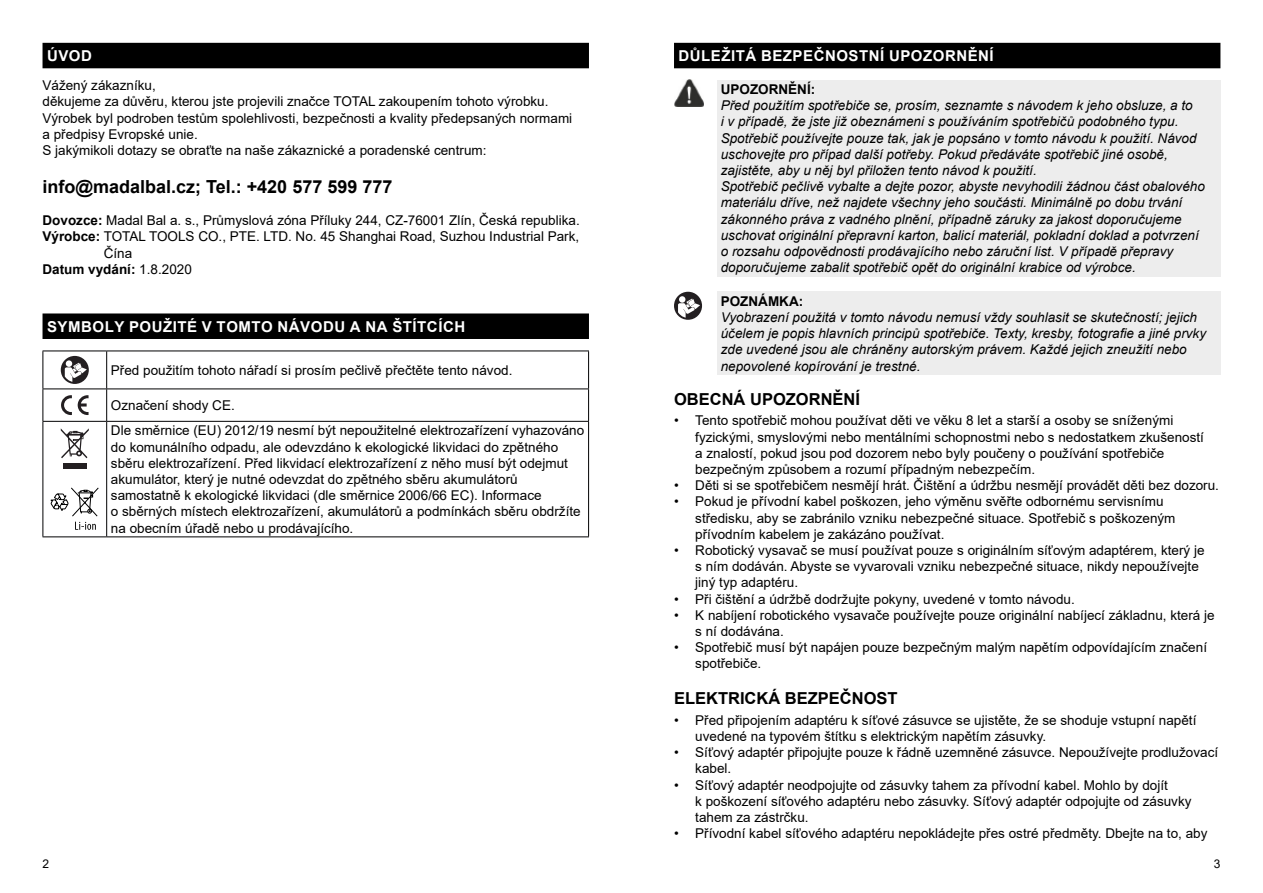
<style>
.page{position:relative;width:1263px;height:893px;background:#fff}
.page>*{position:absolute;margin:0;border:0;box-sizing:border-box;transform-origin:0 0}
.t1{font:700 18px "Arial";color:#000}
.t2{font:700 16.5px "Arial";color:#000}
.t3{font:700 15px "Arial";letter-spacing:.035em;color:#fff}
.t4{font:13.5px/16.2px "Arial";color:#000}
.t5{font:italic 13.5px/16.2px "Arial";color:#000}
.t6{font:700 13.5px "Arial";color:#000}
.t7{font:12px "Arial";color:#000}
.s1{font-weight:700}
.s2{font-weight:400}
</style>
<div class="page">
<div style="left:43px;top:43px;width:546px;height:25px;background:#000"></div>
<div style="left:43px;top:313px;width:546px;height:26px;background:#000"></div>
<hr style="left:43px;top:351px;width:64px;height:1px;background:#000002">
<hr style="left:43px;top:351px;width:1px;height:38px;background:#000002">
<hr style="left:107px;top:351px;width:482px;height:1px;background:#000002">
<hr style="left:106px;top:351px;width:1px;height:38px;background:#000002">
<hr style="left:588px;top:351px;width:1px;height:38px;background:#000002">
<hr style="left:43px;top:389px;width:64px;height:1px;background:#000002">
<hr style="left:43px;top:389px;width:1px;height:32px;background:#000002">
<hr style="left:107px;top:389px;width:482px;height:1px;background:#000002">
<hr style="left:106px;top:389px;width:1px;height:32px;background:#000002">
<hr style="left:588px;top:389px;width:1px;height:32px;background:#000002">
<hr style="left:43px;top:421px;width:64px;height:1px;background:#000002">
<hr style="left:43px;top:422px;width:1px;height:114px;background:#000002">
<hr style="left:107px;top:421px;width:482px;height:1px;background:#000002">
<hr style="left:106px;top:422px;width:1px;height:114px;background:#000002">
<hr style="left:588px;top:422px;width:1px;height:114px;background:#000002">
<hr style="left:43px;top:536px;width:64px;height:1px;background:#000002">
<hr style="left:107px;top:536px;width:482px;height:1px;background:#000002">
<div style="left:61px;top:356px;width:28px;height:28px;background:#231f21;border-radius:50%"></div>
<div style="left:66px;top:360px;width:6px;height:7px;background:#fff;border-radius:50%"></div>
<svg style="left:65px;top:363px;width:22px;height:19px"></svg>
<svg style="left:61px;top:395px;width:11px;height:20px"></svg>
<svg style="left:78px;top:395px;width:11px;height:20px"></svg>
<div style="left:63px;top:463px;width:23px;height:6px;background:#231f21"></div>
<svg style="left:61px;top:428px;width:28px;height:30px"></svg>
<svg style="left:51px;top:488px;width:48px;height:42px"></svg>
<div style="left:674px;top:43px;width:546px;height:25px;background:#000"></div>
<div style="left:716px;top:80px;width:504px;height:196px;background:#ededed"></div>
<img style="left:674px;top:80px;width:30px;height:26px">
<div style="left:716px;top:292px;width:504px;height:83px;background:#ededed"></div>
<div style="left:674px;top:292px;width:28px;height:28px;background:#231f21;border-radius:50%"></div>
<div style="left:679px;top:296px;width:6px;height:7px;background:#fff;border-radius:50%"></div>
<svg style="left:678px;top:299px;width:22px;height:19px"></svg>
<p class="t3" style="left:47px;top:45px;width:46px">ÚVOD</p>
<p class="t4" style="left:43px;top:77px;width:531px">Vážený zákazníku,<br>děkujeme za důvěru, kterou jste projevili značce TOTAL zakoupením tohoto výrobku.<br>Výrobek byl podroben testům spolehlivosti, bezpečnosti a kvality předepsaných normami a předpisy Evropské unie.<br>S jakýmikoli dotazy se obraťte na naše zákaznické a poradenské centrum:</p>
<h1 class="t1" style="left:43px;top:174px;width:351px">info@madalbal.cz; Tel.: +420 577 599 777</h1>
<p class="t4" style="left:43px;top:212px;width:539px"><span class="s1">Dovozce:</span> Madal Bal a. s., Průmyslová zóna Příluky 244, CZ-76001 Zlín, Česká republika.</p>
<p class="t4" style="left:43px;top:228px;width:538px"><span class="s1">Výrobce:</span> TOTAL TOOLS CO., PTE. LTD. No. 45 Shanghai Road, Suzhou Industrial Park,</p>
<p class="t4" style="left:104px;top:245px;width:30px">Čína</p>
<p class="t6" style="left:43px;top:259px;width:151px">Datum vydání: <span class="s2">1.8.2020</span></p>
<p class="t3" style="left:47px;top:316px;width:420px">SYMBOLY POUŽITÉ V TOMTO NÁVODU A NA ŠTÍTCÍCH</p>
<p class="t4" style="left:111px;top:362px;width:403px">Před použitím tohoto nářadí si prosím pečlivě přečtěte tento návod.</p>
<p class="t4" style="left:111px;top:393px;width:475px;line-height:25.3px">Označení shody CE.<br>Dle směrnice (EU) 2012/19 nesmí být nepoužitelné elektrozařízení vyhazováno</p>
<p class="t4" style="left:111px;top:439px;width:471px">do komunálního odpadu, ale odevzdáno k ekologické likvidaci do zpětného sběru elektrozařízení. Před likvidací elektrozařízení z něho musí být odejmut akumulátor, který je nutné odevzdat do zpětného sběru akumulátorů samostatně k ekologické likvidaci (dle směrnice 2006/66 EC). Informace<br>o sběrných místech elektrozařízení, akumulátorů a podmínkách sběru obdržíte na obecním úřadě nebo u prodávajícího.</p>
<p class="t3" style="left:678px;top:45px;width:317px">DŮLEŽITÁ BEZPEČNOSTNÍ UPOZORNĚNÍ</p>
<p class="t6" style="left:721px;top:80px;width:96px">UPOZORNĚNÍ:</p>
<p class="t5" style="left:721px;top:98px;width:486px">Před použitím spotřebiče se, prosím, seznamte s návodem k jeho obsluze, a to<br>i v případě, že jste již obeznámeni s používáním spotřebičů podobného typu.<br>Spotřebič používejte pouze tak, jak je popsáno v tomto návodu k použití. Návod uschovejte pro případ další potřeby. Pokud předáváte spotřebič jiné osobě, zajistěte, aby u něj byl přiložen tento návod k použití.<br>Spotřebič pečlivě vybalte a dejte pozor, abyste nevyhodili žádnou část obalového materiálu dříve, než najdete všechny jeho součásti. Minimálně po dobu trvání zákonného práva z vadného plnění, případně záruky za jakost doporučujeme uschovat originální přepravní karton, balicí materiál, pokladní doklad a potvrzení o rozsahu odpovědnosti prodávajícího nebo záruční list. V případě přepravy doporučujeme zabalit spotřebič opět do originální krabice od výrobce.</p>
<p class="t6" style="left:721px;top:292px;width:84px">POZNÁMKA:</p>
<p class="t5" style="left:721px;top:309px;width:487px">Vyobrazení použitá v tomto návodu nemusí vždy souhlasit se skutečností; jejich účelem je popis hlavních principů spotřebiče. Texty, kresby, fotografie a jiné prvky zde uvedené jsou ale chráněny autorským právem. Každé jejich zneužití nebo nepovolené kopírování je trestné.</p>
<p class="t2" style="left:674px;top:387px;width:188px">OBECNÁ UPOZORNĚNÍ</p>
<p class="t4" style="left:695px;top:412px;width:510px;text-indent:-21px">• Tento spotřebič mohou používat děti ve věku 8 let a starší a osoby se sníženými fyzickými, smyslovými nebo mentálními schopnostmi nebo s nedostatkem zkušeností a znalostí, pokud jsou pod dozorem nebo byly poučeny o používání spotřebiče bezpečným způsobem a rozumí případným nebezpečím.</p>
<p class="t4" style="left:674px;top:477px;width:546px">• Děti si se spotřebičem nesmějí hrát. Čištění a údržbu nesmějí provádět děti bez dozoru.</p>
<p class="t4" style="left:695px;top:493px;width:482px;text-indent:-21px">• Pokud je přívodní kabel poškozen, jeho výměnu svěřte odbornému servisnímu středisku, aby se zabránilo vzniku nebezpečné situace. Spotřebič s poškozeným přívodním kabelem je zakázáno používat.</p>
<p class="t4" style="left:695px;top:542px;width:511px;text-indent:-21px">• Robotický vysavač se musí používat pouze s originálním síťovým adaptérem, který je s ním dodáván. Abyste se vyvarovali vzniku nebezpečné situace, nikdy nepoužívejte jiný typ adaptéru.</p>
<p class="t4" style="left:674px;top:591px;width:402px">• Při čištění a údržbě dodržujte pokyny, uvedené v tomto návodu.</p>
<p class="t4" style="left:695px;top:607px;width:521px;text-indent:-21px">• K nabíjení robotického vysavače používejte pouze originální nabíjecí základnu, která je s ní dodávána.</p>
<p class="t4" style="left:695px;top:639px;width:513px;text-indent:-21px">• Spotřebič musí být napájen pouze bezpečným malým napětím odpovídajícím značení spotřebiče.</p>
<p class="t2" style="left:674px;top:687px;width:225px">ELEKTRICKÁ BEZPEČNOST</p>
<p class="t4" style="left:695px;top:712px;width:503px;text-indent:-21px">• Před připojením adaptéru k síťové zásuvce se ujistěte, že se shoduje vstupní napětí uvedené na typovém štítku s elektrickým napětím zásuvky.</p>
<p class="t4" style="left:695px;top:744px;width:524px;text-indent:-21px">• Síťový adaptér připojujte pouze k řádně uzemněné zásuvce. Nepoužívejte prodlužovací kabel.</p>
<p class="t4" style="left:695px;top:777px;width:498px;text-indent:-21px">• Síťový adaptér neodpojujte od zásuvky tahem za přívodní kabel. Mohlo by dojít<br>k poškození síťového adaptéru nebo zásuvky. Síťový adaptér odpojujte od zásuvky tahem za zástrčku.</p>
<p class="t4" style="left:674px;top:825px;width:535px">• Přívodní kabel síťového adaptéru nepokládejte přes ostré předměty. Dbejte na to, aby</p>
<p class="t7" style="left:43px;top:855px;width:8px">2</p>
<p class="t7" style="left:1214px;top:855px;width:8px">3</p>
</div>
